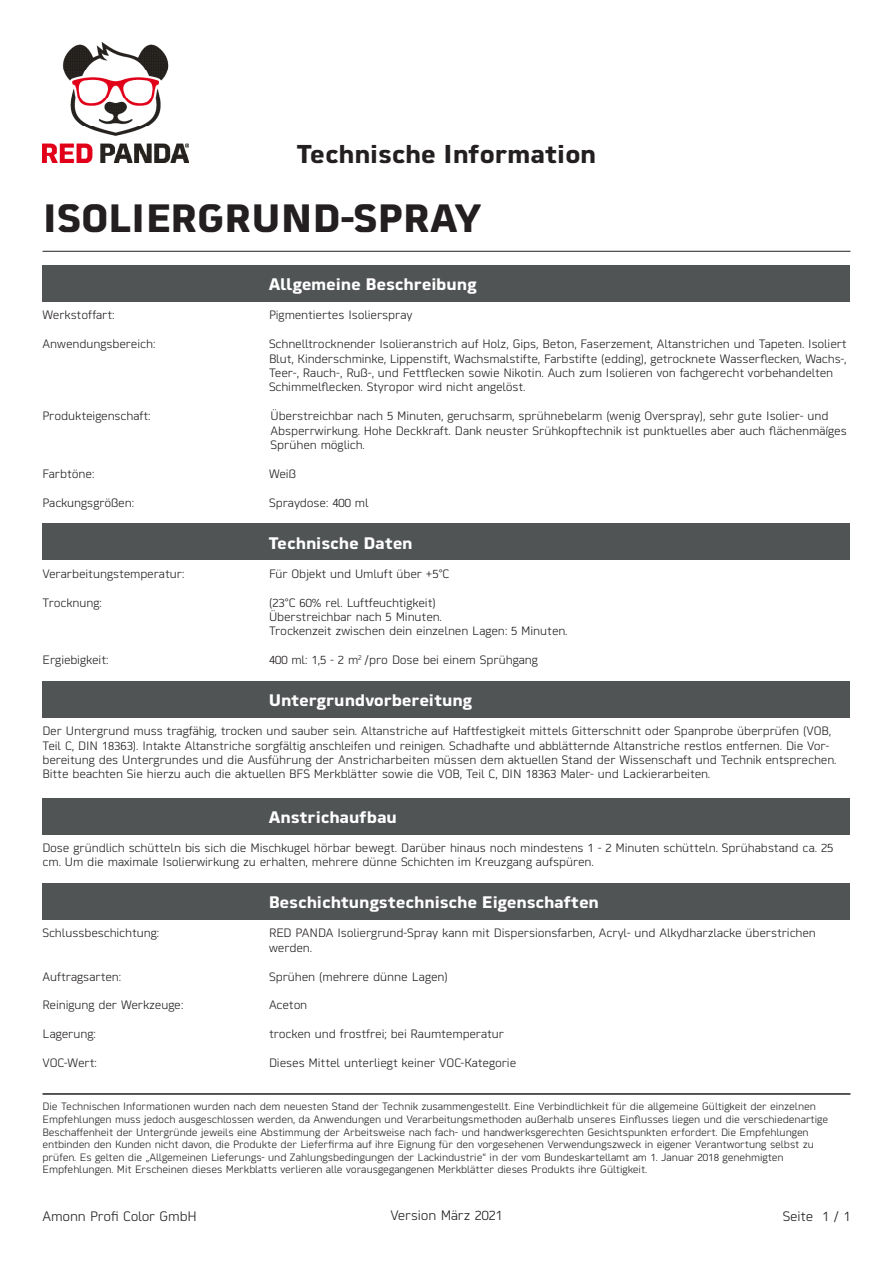
<style>
.page{position:relative;width:893px;height:1263px;background:#fff}
.page>*{position:absolute;margin:0;border:0;box-sizing:border-box;transform-origin:0 0}
.t1{font:700 39px "Martian B";color:#231f20}
.t2{font:700 25.5px "Martian B";letter-spacing:-.01em;color:#231f20}
.Überschrift_Sektion{font:700 16.5px "Martian B";letter-spacing:-.01em;color:#fff}
.t3{font:300 13.5px "Martian B";letter-spacing:-.01em;color:#231f20}
.Überschrift_Sektion-2{font:300 12px/14.4px "Martian B";letter-spacing:-.01em;color:#231f20}
.Überschrift_Sektion-3{font:300 10.5px "Martian B";letter-spacing:-.01em;color:#231f20}
</style>
<div class="page">
<hr style="left:43px;top:251px;width:807px;height:1px;background:#231f20">
<img style="left:43px;top:43px;width:145px;height:120px">
<div style="left:43px;top:265px;width:807px;height:37px;background:#515455"></div>
<div style="left:43px;top:524px;width:807px;height:36px;background:#515455"></div>
<div style="left:43px;top:681px;width:807px;height:37px;background:#515455"></div>
<div style="left:43px;top:798px;width:807px;height:36px;background:#515455"></div>
<div style="left:43px;top:883px;width:807px;height:37px;background:#515455"></div>
<hr style="left:43px;top:1093px;width:807px;height:2px;background:#231f20">
<h2 class="t2" style="left:297px;top:134px;width:301px">Technische Information</h2>
<h1 class="t1" style="left:43px;top:187px;width:440px">ISOLIERGRUND-SPRAY</h1>
<p class="Überschrift_Sektion" style="left:269px;top:271px;width:209px">Allgemeine Beschreibung</p>
<p class="Überschrift_Sektion-2" style="left:43px;top:307px;width:74px">Werkstoffart:</p>
<p class="Überschrift_Sektion-2" style="left:269px;top:307px;width:145px">Pigmentiertes Isolierspray</p>
<p class="Überschrift_Sektion-2" style="left:43px;top:336px;width:114px">Anwendungsbereich:</p>
<p class="Überschrift_Sektion-2" style="left:269px;top:336px;width:579px">Schnelltrocknender Isolieranstrich auf Holz, Gips, Beton, Faserzement, Altanstrichen und Tapeten. Isoliert Blut, Kinderschminke, Lippenstift, Wachsmalstifte, Farbstifte (edding), getrocknete Wasserflecken, Wachs-, Teer-, Rauch-, Ruß-, und Fettflecken sowie Nikotin. Auch zum Isolieren von fachgerecht vorbehandelten Schimmelflecken. Styropor wird nicht angelöst.</p>
<p class="Überschrift_Sektion-2" style="left:43px;top:408px;width:110px">Produkteigenschaft:</p>
<p class="Überschrift_Sektion-2" style="left:271px;top:408px;width:578px">Überstreichbar nach 5 Minuten, geruchsarm, sprühnebelarm (wenig Overspray), sehr gute Isolier- und<br>Absperrwirkung. Hohe Deckkraft. Dank neuster Srühkopftechnik ist punktuelles aber auch flächenmäíges<br>Sprühen möglich.</p>
<p class="Überschrift_Sektion-2" style="left:43px;top:466px;width:53px">Farbtöne:</p>
<p class="Überschrift_Sektion-2" style="left:269px;top:466px;width:29px">Weiß</p>
<p class="Überschrift_Sektion-2" style="left:43px;top:494px;width:93px">Packungsgrößen:</p>
<p class="Überschrift_Sektion-2" style="left:269px;top:494px;width:101px">Spraydose: 400 ml</p>
<p class="Überschrift_Sektion" style="left:269px;top:530px;width:145px">Technische Daten</p>
<p class="Überschrift_Sektion-2" style="left:43px;top:565px;width:143px">Verarbeitungstemperatur:</p>
<p class="Überschrift_Sektion-2" style="left:269px;top:565px;width:182px">Für Objekt und Umluft über +5°C</p>
<p class="Überschrift_Sektion-2" style="left:43px;top:594px;width:61px">Trocknung:</p>
<p class="Überschrift_Sektion-2" style="left:269px;top:594px;width:168px">(23°C 60% rel. Luftfeuchtigkeit)</p>
<p class="Überschrift_Sektion-2" style="left:269px;top:609px;width:174px">Überstreichbar nach 5 Minuten.</p>
<p class="Überschrift_Sektion-2" style="left:269px;top:623px;width:300px">Trockenzeit zwischen dein einzelnen Lagen: 5 Minuten.</p>
<p class="Überschrift_Sektion-2" style="left:43px;top:652px;width:67px">Ergiebigkeit:</p>
<p class="Überschrift_Sektion-2" style="left:269px;top:652px;width:270px">400 ml: 1,5 - 2 m<sup>2</sup> /pro Dose bei einem Sprühgang</p>
<p class="Überschrift_Sektion" style="left:269px;top:687px;width:205px">Untergrundvorbereitung</p>
<p class="Überschrift_Sektion-2" style="left:43px;top:723px;width:795px">Der Untergrund muss tragfähig, trocken und sauber sein. Altanstriche auf Haftfestigkeit mittels Gitterschnitt oder Spanprobe überprüfen (VOB, Teil C, DIN 18363). Intakte Altanstriche sorgfältig anschleifen und reinigen. Schadhafte und abblätternde Altanstriche restlos entfernen. Die Vor&shy;bereitung des Untergrundes und die Ausführung der Anstricharbeiten müssen dem aktuellen Stand der Wissenschaft und Technik entsprechen.<br>Bitte beachten Sie hierzu auch die aktuellen BFS Merkblätter sowie die VOB, Teil C, DIN 18363 Maler- und Lackierarbeiten.</p>
<p class="Überschrift_Sektion" style="left:269px;top:804px;width:130px">Anstrichaufbau</p>
<p class="Überschrift_Sektion-2" style="left:43px;top:840px;width:792px">Dose gründlich schütteln bis sich die Mischkugel hörbar bewegt. Darüber hinaus noch mindestens 1 - 2 Minuten schütteln. Sprühabstand ca. 25 cm. Um die maximale Isolierwirkung zu erhalten, mehrere dünne Schichten im Kreuzgang aufspüren.</p>
<p class="Überschrift_Sektion" style="left:269px;top:889px;width:332px">Beschichtungstechnische Eigenschaften</p>
<p class="Überschrift_Sektion-2" style="left:43px;top:925px;width:118px">Schlussbeschichtung:</p>
<p class="Überschrift_Sektion-2" style="left:269px;top:925px;width:548px">RED PANDA Isoliergrund-Spray kann mit Dispersionsfarben, Acryl- und Alkydharzlacke überstrichen</p>
<p class="Überschrift_Sektion-2" style="left:269px;top:939px;width:45px">werden.</p>
<p class="Überschrift_Sektion-2" style="left:43px;top:968px;width:80px">Auftragsarten:</p>
<p class="Überschrift_Sektion-2" style="left:269px;top:968px;width:180px">Sprühen (mehrere dünne Lagen)</p>
<p class="Überschrift_Sektion-2" style="left:43px;top:997px;width:142px">Reinigung der Werkzeuge:</p>
<p class="Überschrift_Sektion-2" style="left:269px;top:997px;width:40px">Aceton</p>
<p class="Überschrift_Sektion-2" style="left:43px;top:1026px;width:55px">Lagerung:</p>
<p class="Überschrift_Sektion-2" style="left:269px;top:1026px;width:237px">trocken und frostfrei; bei Raumtemperatur</p>
<p class="Überschrift_Sektion-2" style="left:43px;top:1055px;width:56px">VOC-Wert:</p>
<p class="Überschrift_Sektion-2" style="left:269px;top:1055px;width:249px">Dieses Mittel unterliegt keiner VOC-Kategorie</p>
<p class="Überschrift_Sektion-3" style="left:43px;top:1098px;width:775px">Die Technischen Informationen wurden nach dem neuesten Stand der Technik zusammengestellt. Eine Verbindlichkeit für die allgemeine Gültigkeit der einzelnen</p>
<p class="Überschrift_Sektion-3" style="left:43px;top:1111px;width:787px">Empfehlungen muss jedoch ausgeschlossen werden, da Anwendungen und Verarbeitungsmethoden außerhalb unseres Einflusses liegen und die verschiedenartige</p>
<p class="Überschrift_Sektion-3" style="left:43px;top:1124px;width:768px">Beschaffenheit der Untergründe jeweils eine Abstimmung der Arbeitsweise nach fach- und handwerksgerechten Gesichtspunkten erfordert. Die Empfehlungen</p>
<p class="Überschrift_Sektion-3" style="left:43px;top:1136px;width:773px">entbinden den Kunden nicht davon, die Produkte der Lieferfirma auf ihre Eignung für den vorgesehenen Verwendungszweck in eigener Verantwortung selbst zu</p>
<p class="Überschrift_Sektion-3" style="left:43px;top:1149px;width:743px">prüfen. Es gelten die „Allgemeinen Lieferungs- und Zahlungsbedingungen der Lackindustrie“ in der vom Bundeskartellamt am 1. Januar 2018 genehmigten</p>
<p class="Überschrift_Sektion-3" style="left:43px;top:1161px;width:606px">Empfehlungen. Mit Erscheinen dieses Merkblatts verlieren alle vorausgegangenen Merkblätter dieses Produkts ihre Gültigkeit.</p>
<p class="t3" style="left:43px;top:1206px;width:156px">Amonn Profi Color GmbH</p>
<p class="t3" style="left:783px;top:1206px;width:69px">Seite 1 / 1</p>
<p class="t3" style="left:390px;top:1205px;width:114px">Version März 2021</p>
</div>
